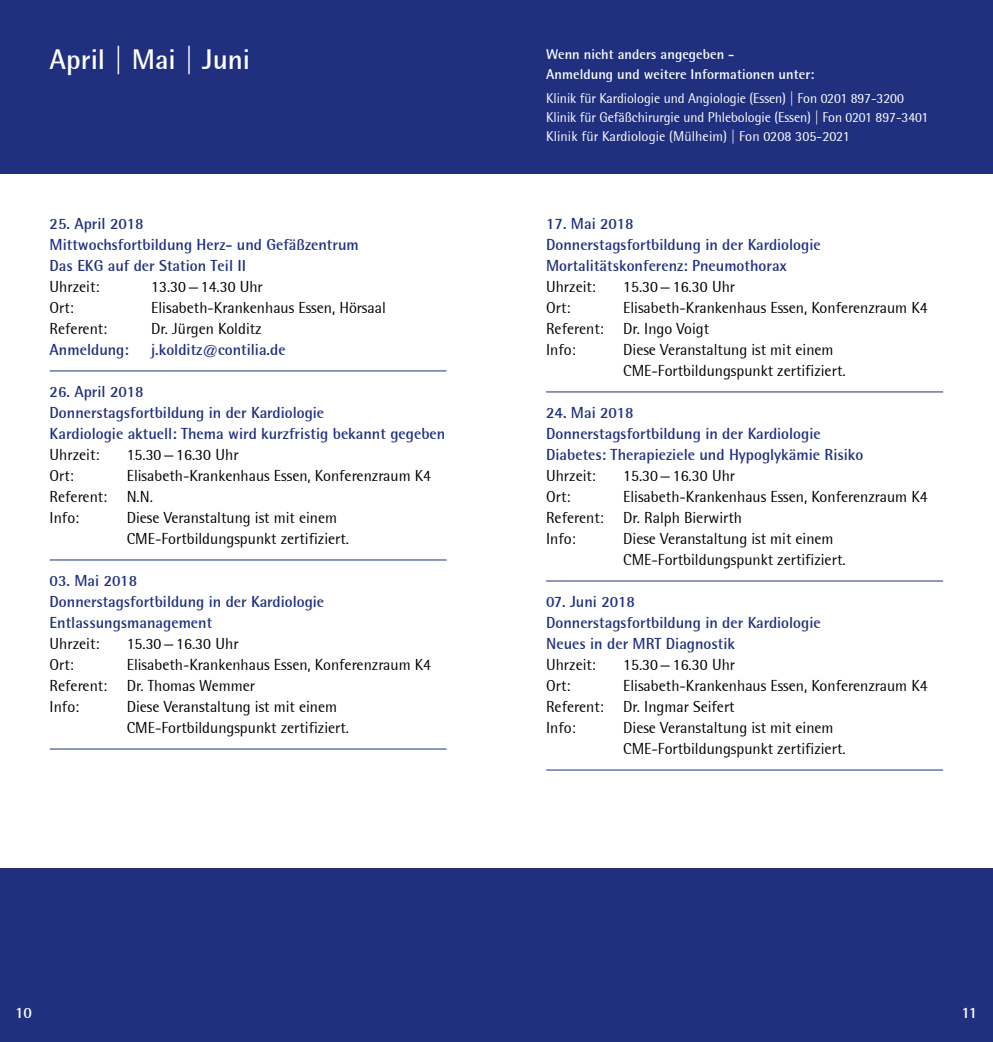
<style>
.page{position:relative;width:993px;height:1042px;background:#fff}
.page>*{position:absolute;margin:0;border:0;box-sizing:border-box;transform-origin:0 0}
.t1{font:700 28px "Rotis Semi Sans";color:#fff}
.t2{font:15.75px/21px "Rotis Semi Sans";color:#000}
.t3{font:700 15.75px/21px "Rotis Semi Sans";color:#20307f}
.t4{font:700 15.75px "Rotis Semi Sans";color:#fff}
.t5{font:14px/19.2px "Rotis Semi Sans";letter-spacing:-.005em;color:#fff}
.t6{font:700 14px/19.2px "Rotis Semi Sans";letter-spacing:.005em;color:#fff}
</style>
<div class="page">
<div style="left:0;top:868px;width:992px;height:174px;background:#20307f"></div>
<div style="left:0;top:0;width:992px;height:174px;background:#20307f"></div>
<hr style="left:50px;top:371px;width:396px;height:1px;background:#20307f">
<hr style="left:50px;top:560px;width:396px;height:1px;background:#20307f">
<hr style="left:50px;top:749px;width:396px;height:1px;background:#20307f">
<hr style="left:546px;top:392px;width:396px;height:1px;background:#20307f">
<hr style="left:546px;top:581px;width:396px;height:1px;background:#20307f">
<hr style="left:546px;top:770px;width:396px;height:1px;background:#20307f">
<h1 class="t1" style="left:50px;top:43px;width:202px">April | Mai | Juni</h1>
<p class="t3" style="left:50px;top:213px;width:310px">25. April 2018<br>Mittwochsfortbildung Herz- und Gefäßzentrum<br>Das EKG auf der Station Teil II</p>
<p class="t2" style="left:50px;top:276px;width:51px">Uhrzeit:</p>
<p class="t2" style="left:151px;top:276px;width:113px">13.30—14.30 Uhr</p>
<p class="t2" style="left:50px;top:297px;width:26px">Ort:</p>
<p class="t2" style="left:151px;top:297px;width:236px">Elisabeth-Krankenhaus Essen, Hörsaal</p>
<p class="t2" style="left:50px;top:318px;width:59px">Referent:</p>
<p class="t2" style="left:151px;top:318px;width:112px">Dr. Jürgen Kolditz</p>
<p class="t3" style="left:50px;top:339px;width:81px">Anmeldung:</p>
<p class="t3" style="left:151px;top:339px;width:136px">j.kolditz@contilia.de</p>
<p class="t3" style="left:50px;top:381px;width:397px">26. April 2018<br>Donnerstagsfortbildung in der Kardiologie<br>Kardiologie aktuell: Thema wird kurzfristig bekannt gegeben</p>
<p class="t2" style="left:50px;top:444px;width:51px">Uhrzeit:</p>
<p class="t2" style="left:127px;top:444px;width:113px">15.30—16.30 Uhr</p>
<p class="t2" style="left:50px;top:465px;width:26px">Ort:</p>
<p class="t2" style="left:50px;top:465px;width:383px;text-indent:77px">Elisabeth-Krankenhaus Essen, Konferenzraum K4<br>Referent: N.N.<br>Info:</p>
<p class="t2" style="left:127px;top:507px;width:224px">Diese Veranstaltung ist mit einem<br>CME-Fortbildungspunkt zertifiziert.</p>
<p class="t3" style="left:50px;top:570px;width:276px">03. Mai 2018<br>Donnerstagsfortbildung in der Kardiologie<br>Entlassungsmanagement</p>
<p class="t2" style="left:50px;top:633px;width:51px">Uhrzeit:</p>
<p class="t2" style="left:127px;top:633px;width:113px">15.30—16.30 Uhr</p>
<p class="t2" style="left:50px;top:654px;width:26px">Ort:</p>
<p class="t2" style="left:50px;top:654px;width:383px;text-indent:77px">Elisabeth-Krankenhaus Essen, Konferenzraum K4<br>Referent: Dr. Thomas Wemmer<br>Info:</p>
<p class="t2" style="left:127px;top:696px;width:224px">Diese Veranstaltung ist mit einem<br>CME-Fortbildungspunkt zertifiziert.</p>
<p class="t4" style="left:15px;top:1003px;width:18px">10</p>
<p class="t6" style="left:546px;top:45px;width:269px">Wenn nicht anders angegeben -<br>Anmeldung und weitere Informationen unter:</p>
<p class="t5" style="left:546px;top:88px;width:383px">Klinik für Kardiologie und Angiologie (Essen) | Fon 0201 897-3200<br>Klinik für Gefäßchirurgie und Phlebologie (Essen) | Fon 0201 897-3401<br>Klinik für Kardiologie (Mülheim) | Fon 0208 305-2021</p>
<p class="t3" style="left:546px;top:213px;width:276px">17. Mai 2018<br>Donnerstagsfortbildung in der Kardiologie<br>Mortalitätskonferenz: Pneumothorax</p>
<p class="t2" style="left:546px;top:276px;width:51px">Uhrzeit:</p>
<p class="t2" style="left:623px;top:276px;width:113px">15.30—16.30 Uhr</p>
<p class="t2" style="left:546px;top:297px;width:26px">Ort:</p>
<p class="t2" style="left:546px;top:297px;width:383px;text-indent:77px">Elisabeth-Krankenhaus Essen, Konferenzraum K4<br>Referent: Dr. Ingo Voigt<br>Info:</p>
<p class="t2" style="left:623px;top:339px;width:224px">Diese Veranstaltung ist mit einem<br>CME-Fortbildungspunkt zertifiziert.</p>
<p class="t3" style="left:546px;top:402px;width:319px">24. Mai 2018<br>Donnerstagsfortbildung in der Kardiologie<br>Diabetes: Therapieziele und Hypoglykämie Risiko</p>
<p class="t2" style="left:546px;top:465px;width:51px">Uhrzeit:</p>
<p class="t2" style="left:623px;top:465px;width:113px">15.30—16.30 Uhr</p>
<p class="t2" style="left:546px;top:486px;width:26px">Ort:</p>
<p class="t2" style="left:546px;top:486px;width:383px;text-indent:77px">Elisabeth-Krankenhaus Essen, Konferenzraum K4<br>Referent: Dr. Ralph Bierwirth<br>Info:</p>
<p class="t2" style="left:623px;top:528px;width:224px">Diese Veranstaltung ist mit einem<br>CME-Fortbildungspunkt zertifiziert.</p>
<p class="t3" style="left:546px;top:591px;width:276px">07. Juni 2018<br>Donnerstagsfortbildung in der Kardiologie<br>Neues in der MRT Diagnostik</p>
<p class="t2" style="left:546px;top:654px;width:51px">Uhrzeit:</p>
<p class="t2" style="left:623px;top:654px;width:113px">15.30—16.30 Uhr</p>
<p class="t2" style="left:546px;top:675px;width:26px">Ort:</p>
<p class="t2" style="left:546px;top:675px;width:383px;text-indent:77px">Elisabeth-Krankenhaus Essen, Konferenzraum K4<br>Referent: Dr. Ingmar Seifert<br>Info:</p>
<p class="t2" style="left:623px;top:717px;width:224px">Diese Veranstaltung ist mit einem<br>CME-Fortbildungspunkt zertifiziert.</p>
<p class="t4" style="left:961px;top:1003px;width:17px">11</p>
</div>
